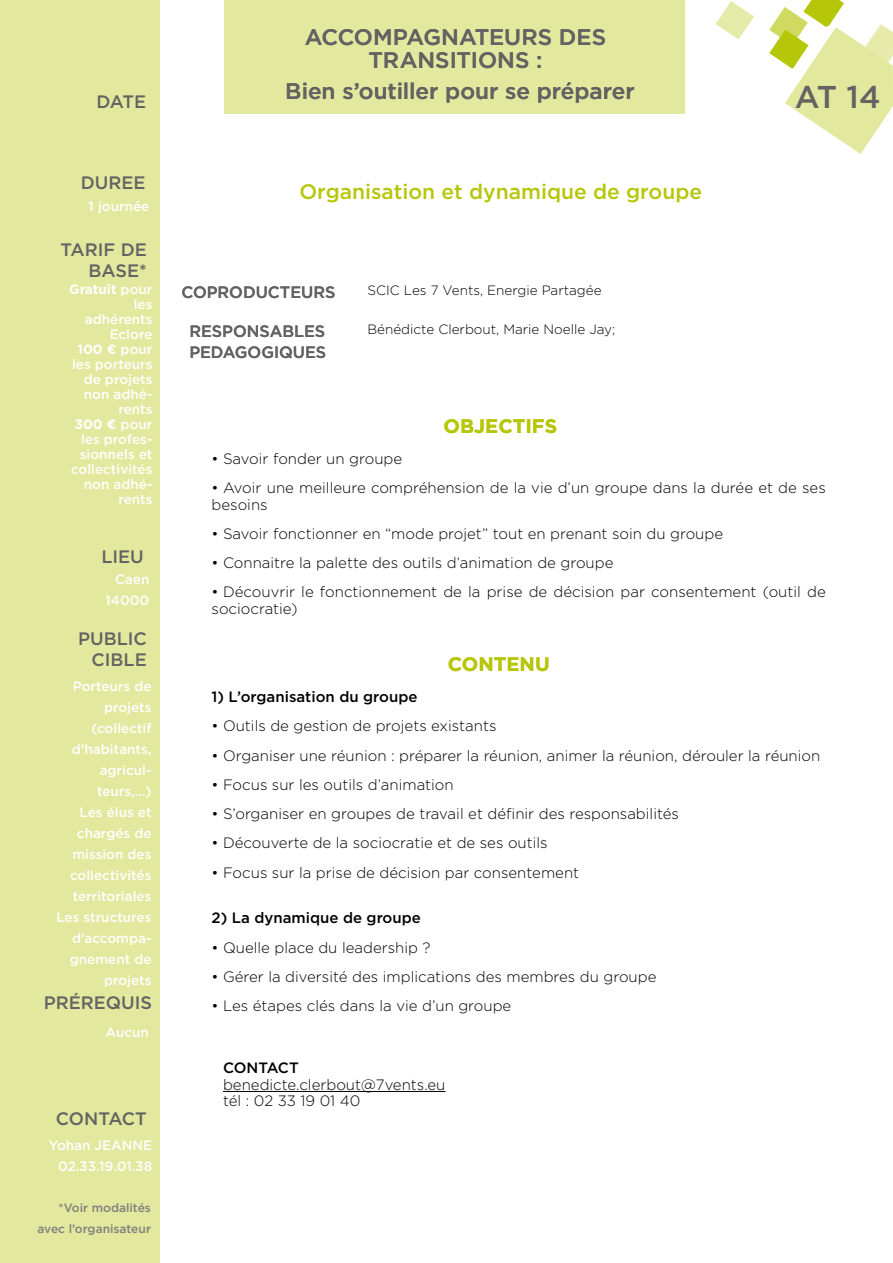
<style>
.page{position:relative;width:893px;height:1263px;background:#fff}
.page>*{position:absolute;margin:0;border:0;box-sizing:border-box;transform-origin:0 0}
.t1{font:500 31.5px "Gotham";color:#646363}
.t2{font:500 22.5px/22.5px "Gotham";color:#646363;text-align:center}
.t3{font:500 21px "Gotham";color:#b6c608}
.t4{font:700 19.5px "Gotham";color:#b6c608}
.t5{font:500 18px/21px "Gotham";color:#646363;text-align:right}
.t6{font:500 16.5px/21px "Gotham";color:#646363}
.t7{font:300 15px/16.5px "Gotham";color:#000}
.t8{font:500 15px "Gotham";color:#000}
.t9{font:500 13.5px/21px "Gotham";color:#fff;text-align:right}
.t10{font:300 13.5px "Gotham";color:#000}
.t11{font:500 12px/21px "Gotham";color:#818080;text-align:right}
.s1{font-weight:700}
</style>
<div class="page">
<div style="left:0;top:0;width:159px;height:1263px;background:#e2e89d"></div>
<div style="left:224px;top:0;width:461px;height:114px;background:#e2e89d"></div>
<svg style="left:715px;top:1px;width:39px;height:39px"></svg>
<svg style="left:769px;top:0;width:124px;height:154px"></svg>
<hr style="left:223px;top:1091px;width:222px;height:1px;background:#000">
<p class="t5" style="left:97px;top:91px;width:51px">DATE</p>
<p class="t5" style="left:81px;top:172px;width:66px">DUREE</p>
<p class="t9" style="left:89px;top:196px;width:62px">1 journée</p>
<p class="t5" style="left:60px;top:239px;width:88px">TARIF DE<br>BASE*</p>
<p class="t9" style="left:69px;top:281px;width:85px;line-height:15px"><span class="s1">Gratuit</span> pour les adhérents<br>Eclore<br><span class="s1">100 €</span> pour les porteurs de projets non adhé&shy;rents<br><span class="s1">300 €</span> pour les profes&shy;sionnels et collectivités non adhé&shy;rents</p>
<p class="t5" style="left:101px;top:546px;width:44px">LIEU</p>
<p class="t9" style="left:106px;top:569px;width:45px">Caen<br>14000</p>
<p class="t5" style="left:78px;top:628px;width:70px">PUBLIC<br>CIBLE</p>
<p class="t9" style="left:56px;top:675px;width:97px">Porteurs de projets (collectif d’habitants, agricul&shy;teurs,…)<br>Les élus et chargés de mission des collectivités territoriales<br>Les structures d’accompa&shy;gnement de projets</p>
<p class="t5" style="left:44px;top:992px;width:110px">PRÉREQUIS</p>
<p class="t9" style="left:106px;top:1021px;width:45px">Aucun</p>
<p class="t5" style="left:56px;top:1108px;width:92px">CONTACT</p>
<p class="t9" style="left:49px;top:1135px;width:105px">Yohan JEANNE<br>02.33.19.01.38</p>
<p class="t11" style="left:37px;top:1197px;width:115px">*Voir modalités avec l’organisateur</p>
<h2 class="t2" style="left:305px;top:25px;width:303px">ACCOMPAGNATEURS DES<br>TRANSITIONS :</h2>
<h2 class="t2" style="left:285px;top:80px;width:351px">Bien s’outiller pour se préparer</h2>
<h3 class="t3" style="left:299px;top:177px;width:404px">Organisation et dynamique de groupe</h3>
<p class="t6" style="left:181px;top:282px;width:156px">COPRODUCTEURS</p>
<p class="t6" style="left:189px;top:321px;width:138px">RESPONSABLES<br>PEDAGOGIQUES</p>
<p class="t10" style="left:367px;top:282px;width:236px">SCIC Les 7 Vents, Energie Partagée</p>
<p class="t10" style="left:367px;top:320px;width:249px">Bénédicte Clerbout, Marie Noelle Jay;</p>
<h3 class="t4" style="left:444px;top:413px;width:115px">OBJECTIFS</h3>
<h1 class="t1" style="left:795px;top:77px;width:87px">AT 14</h1>
<p class="t7" style="left:212px;top:450px;width:192px">• Savoir fonder un groupe</p>
<p class="t7" style="left:212px;top:479px;width:616px">• Avoir une meilleure compréhension de la vie d’un groupe dans la durée et de ses besoins</p>
<p class="t7" style="left:212px;top:525px;width:513px">• Savoir fonctionner en “mode projet” tout en prenant soin du groupe</p>
<p class="t7" style="left:212px;top:554px;width:403px">• Connaitre la palette des outils d’animation de groupe</p>
<p class="t7" style="left:212px;top:583px;width:616px">• Découvrir le fonctionnement de la prise de décision par consentement (outil de sociocratie)</p>
<h3 class="t4" style="left:448px;top:651px;width:103px">CONTENU</h3>
<p class="t8" style="left:212px;top:687px;width:207px">1) L’organisation du groupe</p>
<p class="t7" style="left:212px;top:717px;width:286px">• Outils de gestion de projets existants</p>
<p class="t7" style="left:212px;top:747px;width:610px">• Organiser une réunion : préparer la réunion, animer la réunion, dérouler la réunion</p>
<p class="t7" style="left:212px;top:776px;width:244px">• Focus sur les outils d’animation</p>
<p class="t7" style="left:212px;top:805px;width:469px">• S’organiser en groupes de travail et définir des responsabilités</p>
<p class="t7" style="left:212px;top:834px;width:338px">• Découverte de la sociocratie et de ses outils</p>
<p class="t7" style="left:212px;top:864px;width:369px">• Focus sur la prise de décision par consentement</p>
<p class="t8" style="left:212px;top:908px;width:211px">2) La dynamique de groupe</p>
<p class="t7" style="left:212px;top:939px;width:220px">• Quelle place du leadership ?</p>
<p class="t7" style="left:212px;top:968px;width:446px">• Gérer la diversité des implications des membres du groupe</p>
<p class="t7" style="left:212px;top:997px;width:301px">• Les étapes clés dans la vie d’un groupe</p>
<p class="t8" style="left:223px;top:1058px;width:77px">CONTACT</p>
<p class="t7" style="left:223px;top:1076px;width:224px">benedicte.clerbout@7vents.eu tél : 02 33 19 01 40</p>
</div>
